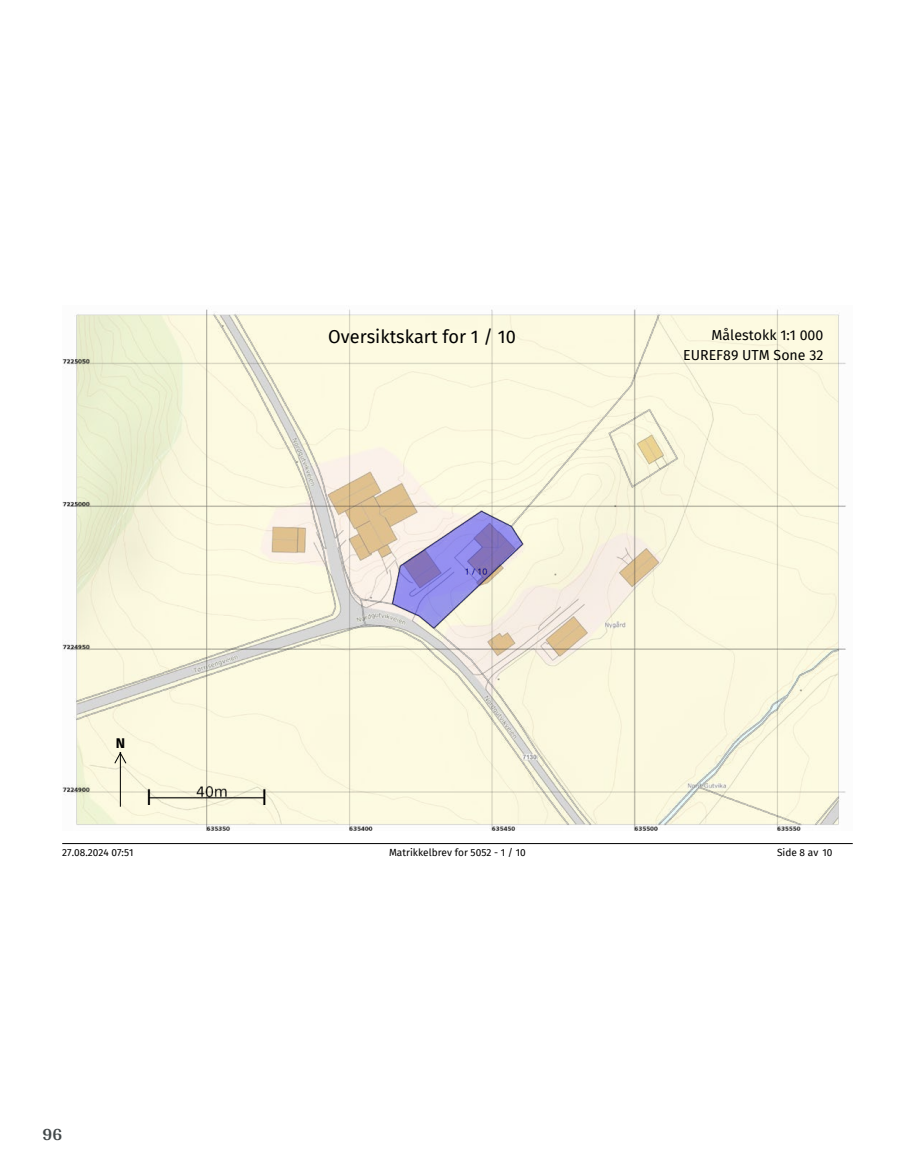
<style>
.page{position:relative;width:915px;height:1172px;background:#fff}
.page>*{position:absolute;margin:0;border:0;box-sizing:border-box;transform-origin:0 0}
.t1{font:18.15px "Fira Sans";color:#000}
.t2{font:700 18px "Arya";color:#414749}
.t3{font:14.1px/20.2px "Fira Sans";color:#000;text-align:right}
.t4{font:700 14.1px "Fira Sans";color:#000}
.t5{font:10.05px "Fira Sans";color:#000}
</style>
<div class="page">
<img style="left:62px;top:308px;width:784px;height:522px">
<hr style="left:120px;top:753px;width:1px;height:54px;background:#000">
<svg style="left:113px;top:751px;width:14px;height:14px"></svg>
<img style="left:145px;top:775px;width:122px;height:30px">
<hr style="left:62px;top:843px;width:790px;height:1px;background:#000">
<h3 class="t4" style="left:116px;top:731px;width:11px">N</h3>
<h1 class="t1" style="left:328px;top:323px;width:189px">Oversiktskart for 1 / 10</h1>
<h3 class="t3" style="left:683px;top:325px;width:142px">Målestokk 1:1 000<br>EUREF89 UTM Sone 32</h3>
<p class="t5" style="left:62px;top:844px;width:73px">27.08.2024 07:51</p>
<p class="t5" style="left:389px;top:844px;width:138px">Matrikkelbrev for 5052 - 1 / 10</p>
<p class="t5" style="left:776px;top:844px;width:57px">Side 8 av 10</p>
<h2 class="t2" style="left:43px;top:1123px;width:21px">96</h2>
</div>
